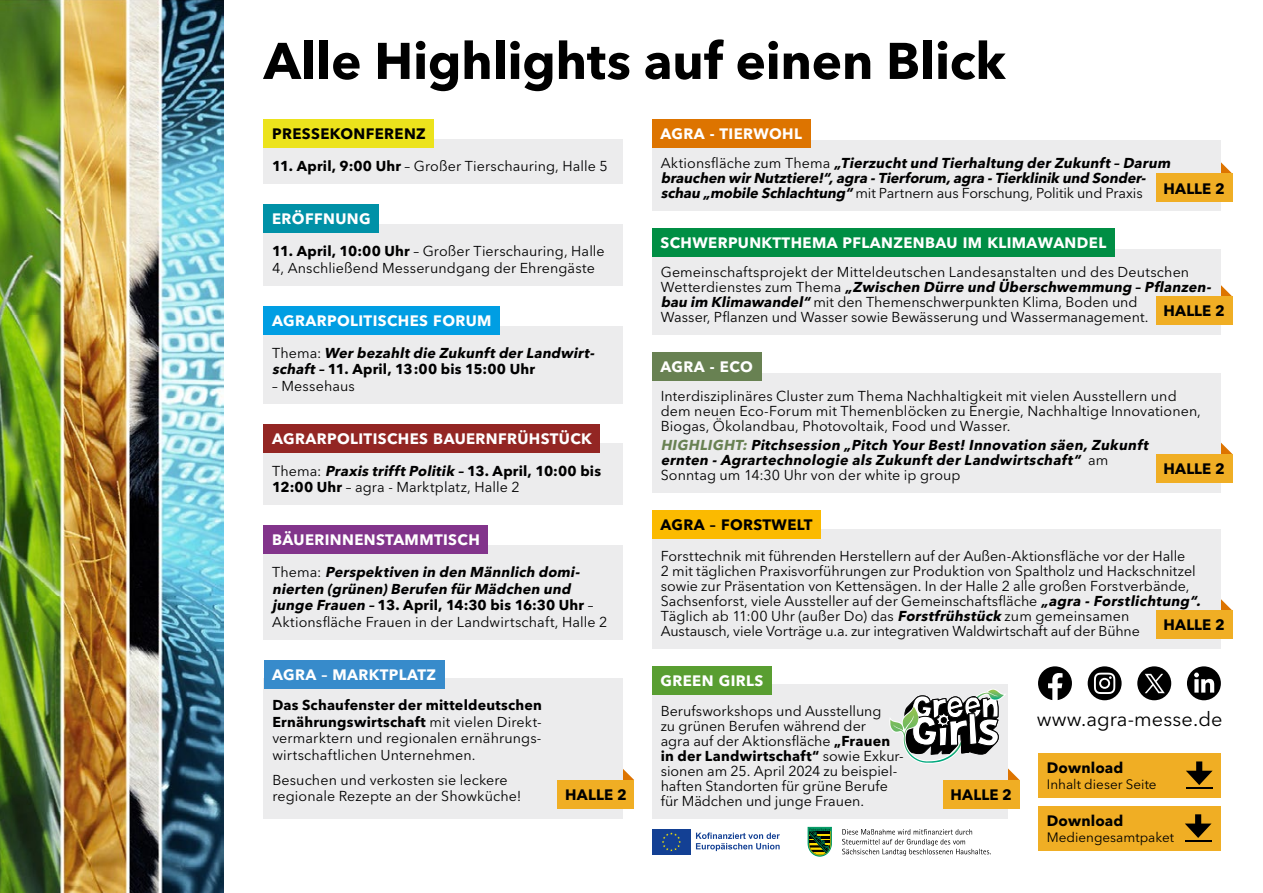
<style>
.page{position:relative;width:1263px;height:893px;background:#fff}
.page>*{position:absolute;margin:0;border:0;box-sizing:border-box;transform-origin:0 0}
.t1{font:700 51px "Avenir Next LT Pro";letter-spacing:-.005em;color:#000}
.t2{font:19.95px "Avenir Next LT Pro";letter-spacing:.005em;color:#000}
.Headline{font:700 15px "Avenir Next LT Pro";letter-spacing:.025em;color:#fff}
.Fließtext{font:700 15px "Avenir Next LT Pro";letter-spacing:.01em;color:#000}
.Headline-2{font:700 15px "Avenir Next LT Pro";letter-spacing:.025em;color:#000}
.Fließtext-2{font:14.25px/15px "Avenir Next LT Pro";letter-spacing:.005em;color:#000}
.Fließtext-3{font:italic 700 14.25px/16.5px "Avenir Next LT Pro";color:#000}
.Fließtext-4{font:13.5px "Avenir Next LT Pro";color:#000}
.s1{font-weight:700}
.s2{font-weight:400;font-style:normal}
.s3{font-style:normal}
.s4{font-weight:700;font-style:italic}
.s5{color:#688152}
</style>
<div class="page">
<img style="left:0;top:0;width:224px;height:893px">
<div style="left:1038px;top:753px;width:182px;height:45px;background:#f0ae24"></div>
<div style="left:1196px;top:761px;width:6px;height:15px;background:#000"></div>
<svg style="left:1186px;top:771px;width:26px;height:18px"></svg>
<div style="left:264px;top:139px;width:359px;height:45px;background:#ececed"></div>
<div style="left:264px;top:119px;width:170px;height:29px;background:#ece31c"></div>
<div style="left:264px;top:224px;width:359px;height:61px;background:#ececed"></div>
<div style="left:264px;top:204px;width:115px;height:29px;background:#0091a7"></div>
<div style="left:264px;top:326px;width:359px;height:77px;background:#ececed"></div>
<div style="left:264px;top:306px;width:236px;height:28px;background:#009ee3"></div>
<div style="left:264px;top:444px;width:359px;height:61px;background:#ececed"></div>
<div style="left:264px;top:424px;width:336px;height:28px;background:#932623"></div>
<div style="left:264px;top:545px;width:359px;height:94px;background:#ececed"></div>
<div style="left:264px;top:525px;width:224px;height:29px;background:#82348b"></div>
<svg style="left:1220px;top:162px;width:12px;height:12px"></svg>
<div style="left:652px;top:140px;width:568px;height:71px;background:#ececed"></div>
<div style="left:652px;top:119px;width:158px;height:29px;background:#dd7400"></div>
<div style="left:1156px;top:174px;width:76px;height:28px;background:#f0ae24"></div>
<svg style="left:1220px;top:285px;width:12px;height:12px"></svg>
<div style="left:652px;top:249px;width:568px;height:86px;background:#ececed"></div>
<div style="left:652px;top:228px;width:462px;height:29px;background:#008e44"></div>
<div style="left:1156px;top:297px;width:76px;height:28px;background:#f0ae24"></div>
<svg style="left:1220px;top:442px;width:12px;height:12px"></svg>
<div style="left:652px;top:373px;width:568px;height:120px;background:#ececed"></div>
<div style="left:652px;top:352px;width:109px;height:29px;background:#688152"></div>
<div style="left:1156px;top:454px;width:76px;height:28px;background:#f0ae24"></div>
<svg style="left:1220px;top:599px;width:12px;height:12px"></svg>
<div style="left:652px;top:529px;width:568px;height:119px;background:#ececed"></div>
<div style="left:652px;top:510px;width:169px;height:29px;background:#fbba00"></div>
<div style="left:1156px;top:611px;width:76px;height:28px;background:#f0ae24"></div>
<svg style="left:623px;top:769px;width:11px;height:11px"></svg>
<div style="left:264px;top:678px;width:359px;height:141px;background:#ececed"></div>
<div style="left:264px;top:660px;width:180px;height:28px;background:#378bcb"></div>
<div style="left:558px;top:780px;width:76px;height:28px;background:#f0ae24"></div>
<svg style="left:690px;top:829px;width:1px;height:26px"></svg>
<div style="left:652px;top:829px;width:38px;height:26px;background:#134094"></div>
<svg style="left:662px;top:832px;width:19px;height:19px"></svg>
<svg style="left:696px;top:832px;width:84px;height:19px"></svg>
<svg style="left:842px;top:829px;width:149px;height:27px"></svg>
<svg style="left:808px;top:827px;width:23px;height:29px"></svg>
<div style="left:1038px;top:806px;width:182px;height:45px;background:#f0ae24"></div>
<hr style="left:1185px;top:840px;width:26px;height:2px;background:#000">
<div style="left:1195px;top:814px;width:6px;height:15px;background:#000"></div>
<svg style="left:1185px;top:823px;width:26px;height:15px"></svg>
<div style="left:652px;top:684px;width:356px;height:135px;background:#ececed"></div>
<div style="left:652px;top:666px;width:120px;height:28px;background:#599e31"></div>
<div style="left:943px;top:780px;width:76px;height:28px;background:#f0ae24"></div>
<svg style="left:889px;top:689px;width:130px;height:91px"></svg>
<div style="left:1088px;top:666px;width:33px;height:34px;background:#000;border-radius:50%"></div>
<svg style="left:1094px;top:673px;width:21px;height:21px"></svg>
<div style="left:1187px;top:666px;width:34px;height:34px;background:#000;border-radius:50%"></div>
<svg style="left:1194px;top:673px;width:20px;height:20px"></svg>
<svg style="left:1038px;top:666px;width:34px;height:34px"></svg>
<svg style="left:1137px;top:666px;width:34px;height:34px"></svg>
<p class="t1" style="left:264px;top:30px;width:744px">Alle Highlights auf einen Blick</p>
<p class="Headline-2" style="left:272px;top:125px;width:155px">PRESSEKONFERENZ</p>
<p class="Fließtext-2" style="left:272px;top:159px;width:337px"><span class="s1">11. April, 9:00 Uhr</span> – Großer Tierschauring, Halle 5</p>
<p class="Headline" style="left:272px;top:210px;width:100px">ERÖFFNUNG</p>
<p class="Fließtext-2" style="left:272px;top:243px;width:334px;line-height:16.5px"><span class="s1">11. April, 10:00 Uhr</span> – Großer Tierschauring, Halle<br>4, Anschließend Messerundgang der Ehrengäste</p>
<p class="Headline" style="left:272px;top:311px;width:221px">AGRARPOLITISCHES FORUM</p>
<p class="Fließtext-3" style="left:272px;top:344px;width:326px"><span class="s2">T h e m a :</span> Wer bezahltdie Zukunftder Landwirt&shy;schaft– <span class="s3">11. April, 13:00 bis 15:00 Uhr</span></p>
<p class="Fließtext-2" style="left:272px;top:378px;width:84px">– Messehaus</p>
<p class="Headline" style="left:272px;top:429px;width:321px">AGRARPOLITISCHES BAUERNFRÜHSTÜCK</p>
<p class="Fließtext-2" style="left:272px;top:462px;width:330px;line-height:16.5px">Thema: <span class="s4">Praxis trifftPolitik –</span> <span class="s1">13. April, 10:00 bis<br>12:00 Uhr</span> – agra - Marktplatz, Halle 2</p>
<p class="Headline" style="left:272px;top:531px;width:209px">BÄUERINNENSTAMMTISCH</p>
<p class="Fließtext-3" style="left:272px;top:564px;width:337px"><span class="s2">T h e m a :</span> Perspektiven in den Männlich domi&shy;nierten (grünen)Berufen für Mädchen und junge Frauen – <span class="s3">13. April, 14:30 bis 16:30 Uhr</span> <span class="s2">– Aktionsfläche Frauen in der Landwirtschaft, Halle 2</span></p>
<p class="Headline" style="left:272px;top:665px;width:165px">AGRA – MARKTPLATZ</p>
<p class="Fließtext-2" style="left:272px;top:697px;width:271px;line-height:16.5px;text-align:justify"><span class="s1">Das Schaufenster der mitteldeutschen Ernährungswirtschaft</span> mit vielen Direkt&shy;vermarktern und regionalen ernährungs&shy;wirtschaftlichen Unternehmen.</p>
<p class="Fließtext-2" style="left:272px;top:771px;width:251px;line-height:16.5px">Besuchen und verkosten sie leckere regionale Rezepte an der Showküche!</p>
<p class="Fließtext" style="left:565px;top:785px;width:63px">HALLE 2</p>
<p class="Headline" style="left:660px;top:125px;width:143px">AGRA - TIERWOHL</p>
<p class="Fließtext-3" style="left:661px;top:155px;width:514px;line-height:15px"><span class="s2">A k t i o n s fl ä c h e z u m T h e m a</span> „Tierzuchtund Tierhaltung der Zukunft– Darum brauchen wirNutztiere!“,agra -Tierforum,agra -Tierklinik und Sonder&shy;schau „mobile Schlachtung“ <span class="s2">mit Partnern aus Forschung, Politik und Praxis</span></p>
<p class="Fließtext" style="left:1163px;top:179px;width:63px">HALLE 2</p>
<p class="Headline" style="left:660px;top:234px;width:447px">SCHWERPUNKTTHEMA PFLANZENBAU IM KLIMAWANDEL</p>
<p class="Fließtext-2" style="left:661px;top:264px;width:555px">Gemeinschaftsprojekt der Mitteldeutschen Landesanstalten und des Deutschen We t t e r d i e n s t e s z u m T h e m a <span class="s4">„Zwischen Dürre und Überschwemmung – Pflanzen&shy;bau im Klimawandel“</span> mit den Themenschwerpunkten Klima, Boden und<br>Wasser, Pflanzen und Wasser sowie Bewässerung und Wassermanagement.</p>
<p class="Fließtext" style="left:1163px;top:302px;width:63px">HALLE 2</p>
<p class="Headline" style="left:660px;top:358px;width:94px">AGRA - ECO</p>
<p class="Fließtext-2" style="left:661px;top:388px;width:542px">Interdisziplinäres Cluster zum Thema Nachhaltigkeit mit vielen Ausstellern und dem neuen Eco-Forum mit Themenblöcken zu Energie, Nachhaltige Innovationen,<br>Biogas, Ökolandbau, Photovoltaik, Food und Wasser.</p>
<p class="Fließtext-3" style="left:661px;top:438px;width:492px;line-height:15px"><span class="s5">HIGHLIGHT:</span>Pitchsession „Pitch Your Best!Innovation säen,Zukunft ernten -Agrartechnologie als Zukunft der Landwirtschaft“ <span class="s2">a m<br>Sonntag um 14:30 Uhr von der white ip group</span></p>
<p class="Fließtext" style="left:1163px;top:459px;width:63px">HALLE 2</p>
<p class="Headline-2" style="left:660px;top:516px;width:154px">AGRA – FORSTWELT</p>
<p class="Fließtext-2" style="left:661px;top:548px;width:544px">Forsttechnik mit führenden Herstellern auf der Außen-Aktionsfläche vor der Halle<br>2 mit täglichen Praxisvorführungen zur Produktion von Spaltholz und Hackschnitzel sowie zur Präsentation von Kettensägen. In der Halle 2 alle großen Forstverbände, Sachsenforst, viele Aussteller auf der Gemeinschaftsfläche <span class="s4">„agra -Forstlichtung“.<br></span>Täglich ab 11:00 Uhr (außer Do) das <span class="s4">Forstfrühstück</span> zum gemeinsamen<br>Austausch, viele Vorträge u.a. zur integrativen Waldwirtschaft auf der Bühne</p>
<p class="Fließtext" style="left:1163px;top:616px;width:63px">HALLE 2</p>
<p class="Headline" style="left:660px;top:671px;width:104px">GREEN GIRLS</p>
<p class="Fließtext-2" style="left:661px;top:704px;width:244px">Berufsworkshops und Ausstellung<br>zu grünen Berufen während der<br>agra auf der Aktionsfläche <span class="s1">„Frauen in der Landwirtschaft“</span> sowie Exkur&shy;sionen am 25. April 2024 zu beispiel&shy;haften Standorten für grüne Berufe für Mädchen und junge Frauen.</p>
<p class="Fließtext" style="left:950px;top:785px;width:63px">HALLE 2</p>
<p class="t2" style="left:1037px;top:707px;width:187px">www.agra-messe.de</p>
<p class="Fließtext" style="left:1047px;top:758px;width:78px">Download</p>
<p class="Fließtext-4" style="left:1047px;top:776px;width:111px">Inhalt dieser Seite</p>
<p class="Fließtext" style="left:1047px;top:811px;width:78px">Download</p>
<p class="Fließtext-4" style="left:1047px;top:829px;width:129px">Mediengesamtpaket</p>
</div>
